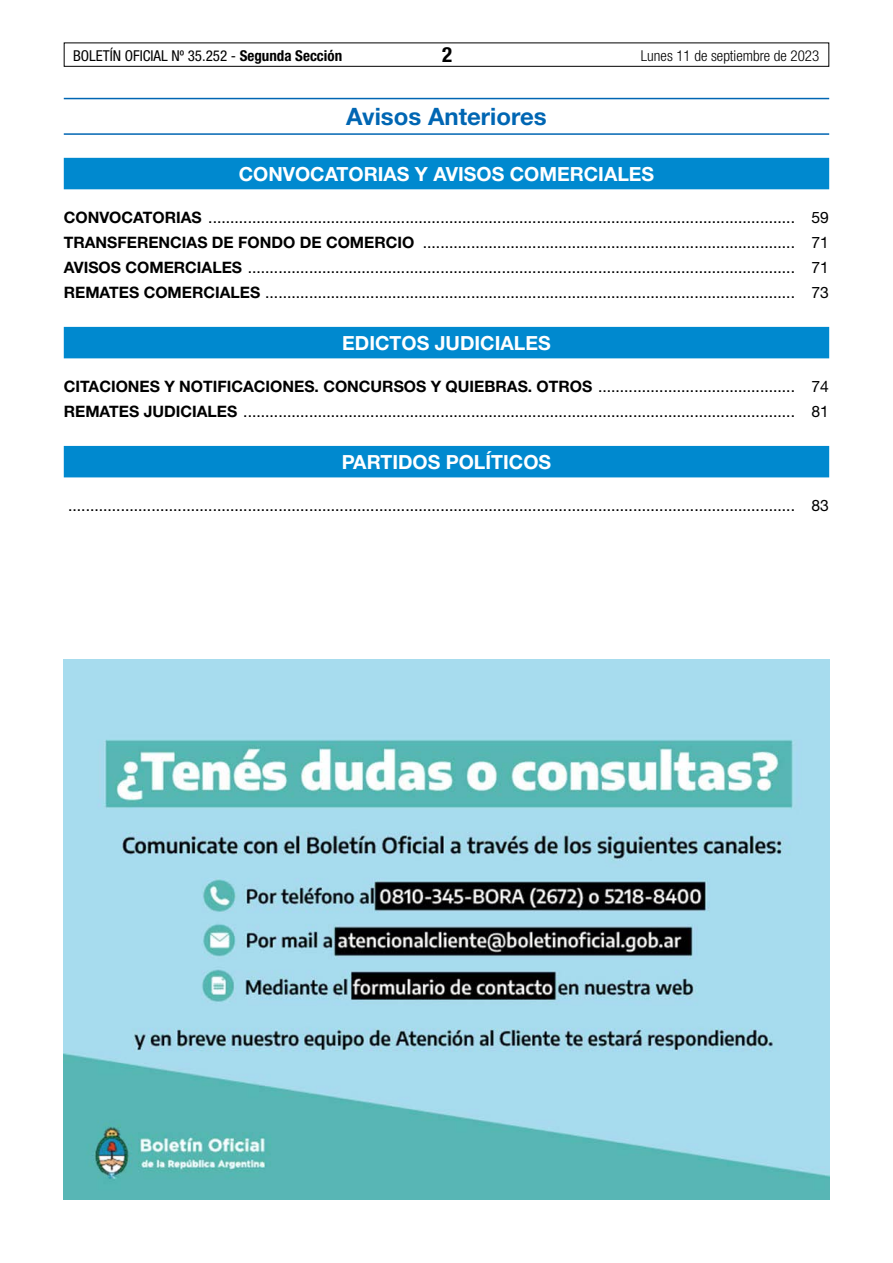
<style>
.page{position:relative;width:893px;height:1263px;background:#fff}
.page>*{position:absolute;margin:0;border:0;box-sizing:border-box;transform-origin:0 0}
.t1{font:700 24px "Helvetica Neue LT Std";color:#0066b3}
.t2{font:700 condensed 21px "Helvetica Neue LT Std";color:#000}
.t3{font:700 19.5px "Helvetica Neue LT Std";color:#fff}
.t4{font:15.75px/25px "Helvetica Neue LT Std";color:#000;text-align:justify}
.t5{font:condensed 15px "Helvetica Neue LT Std";color:#000}
.t6{font:300 condensed 15px "Helvetica Neue LT Std";color:#000}
.s1{font-weight:700}
</style>
<div class="page">
<div style="left:64px;top:43px;width:765px;height:24px;border:1px solid #000"></div>
<hr style="left:64px;top:98px;width:765px;height:1px;background:#0066b3">
<hr style="left:64px;top:133px;width:765px;height:2px;background:#0066b3">
<div style="left:64px;top:158px;width:765px;height:31px;background:#0089cf"></div>
<div style="left:64px;top:327px;width:765px;height:31px;background:#0089cf"></div>
<div style="left:64px;top:446px;width:765px;height:31px;background:#0089cf"></div>
<img style="left:64px;top:659px;width:765px;height:540px">
<p class="t5" style="left:73px;top:47px;width:271px">BOLETÍN OFICIAL Nº 35.252 - <span class="s1">Segunda Sección</span></p>
<h2 class="t2" style="left:442px;top:42px;width:12px">2</h2>
<p class="t6" style="left:641px;top:47px;width:180px">Lunes 11 de septiembre de 2023</p>
<h1 class="t1" style="left:346px;top:101px;width:202px">Avisos Anteriores</h1>
<p class="t3" style="left:239px;top:162px;width:417px">CONVOCATORIAS Y AVISOS COMERCIALES</p>
<p class="t4" style="left:64px;top:204px;width:767px"><span class="s1">CONVOCATORIAS</span> ...................................................................................................................................... 59<br><span class="s1">TRANSFERENCIAS DE FONDO DE COMERCIO</span> ..................................................................................... 71<br><span class="s1">AVISOS COMERCIALES</span> ............................................................................................................................. 71<br><span class="s1">REMATES COMERCIALES</span> ......................................................................................................................... 73</p>
<p class="t3" style="left:342px;top:331px;width:210px">EDICTOS JUDICIALES</p>
<p class="t4" style="left:64px;top:374px;width:767px"><span class="s1">CITACIONES Y NOTIFICACIONES. CONCURSOS Y QUIEBRAS. OTROS</span> ............................................. 74<br><span class="s1">REMATES JUDICIALES</span> .............................................................................................................................. 81</p>
<p class="t3" style="left:342px;top:450px;width:211px">PARTIDOS POLÍTICOS</p>
<p class="t4" style="left:68px;top:493px;width:762px">...................................................................................................................................................................... 83</p>
</div>
